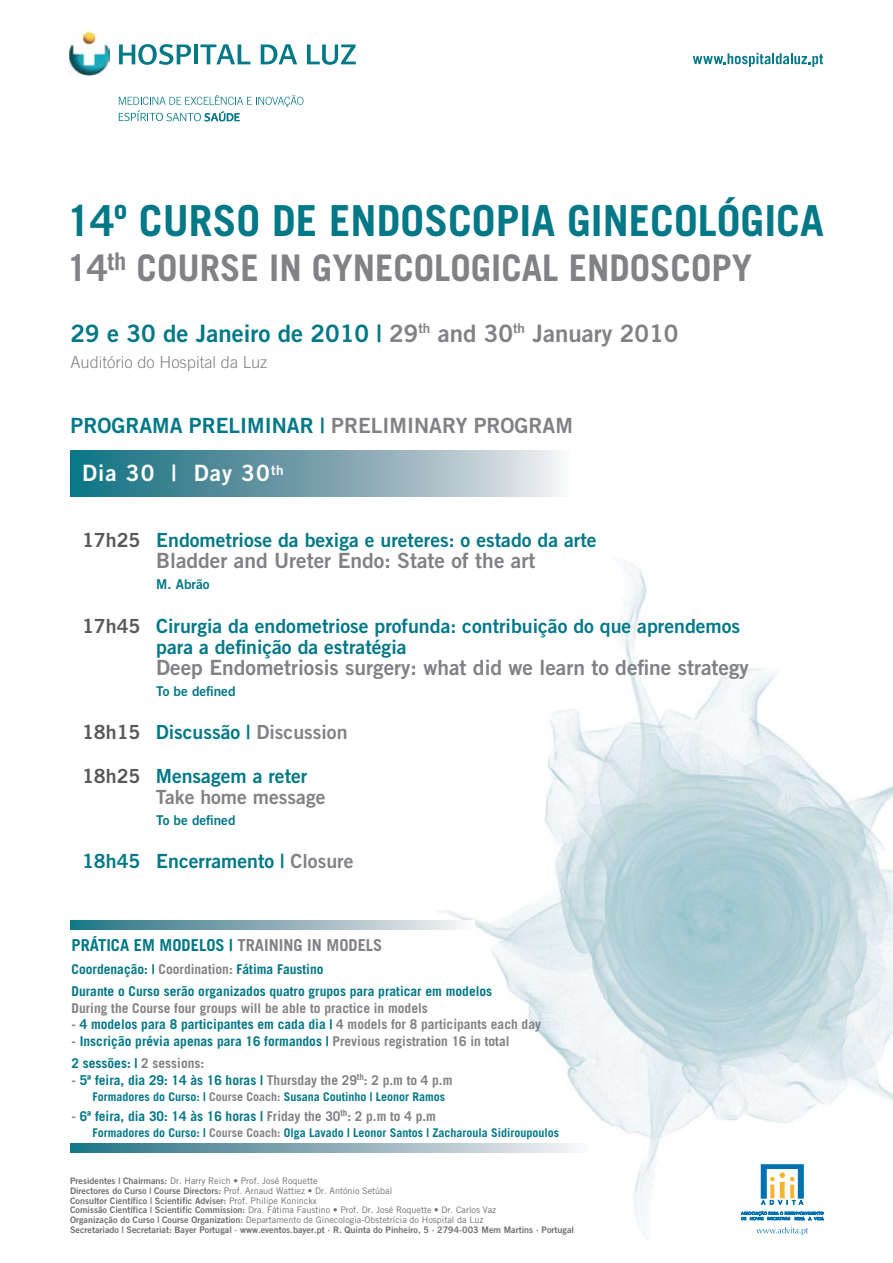
<style>
.page{position:relative;width:893px;height:1263px;background:#fff}
.page>*{position:absolute;margin:0;border:0;box-sizing:border-box;transform-origin:0 0}
.t1{font:700 42.75px "Trade Gothic LT Std";color:#037887}
.t2{font:700 36.6px "Trade Gothic LT Std";color:#808285}
.t3{font:24px "Trade Gothic LT Std Bd 2";color:#037887}
.t4{font:22.5px "Trade Gothic LT Std Bd 2";letter-spacing:.05em;color:#fff}
.t5{font:21px "Trade Gothic LT Std Bd 2";color:#808285}
.t6{font:21px "Trade Gothic LT Std Bd 2";color:#037887}
.t7{font:19.5px/21px "Trade Gothic LT Std Bd 2";color:#037887}
.t8{font:19.5px/21px "Trade Gothic LT Std Bd 2";color:#808285}
.t9{font:700 16.5px "Trade Gothic LT Std";color:#037887}
.t10{font:300 16.5px "Trade Gothic LT Std";color:#808285}
.t11{font:700 13.5px/22.5px "Trade Gothic LT Std";color:#037887}
.t12{font:700 13.5px "Trade Gothic LT Std";color:#808285}
.t13{font:13.5px "Trade Gothic LT Std Bd 2";color:#037887}
.t14{font:700 12px "Trade Gothic LT Std";color:#037887}
.t15{font:9px/9.8px "Trade Gothic LT Std";color:#6d6f71}
.t16{font:9px "Trade Gothic LT Std Bd 2";color:#6d6f71}
.s1{color:#808285}
.s2{color:#58595b}
.s3{color:#037887}
.s4{font-family:"Trade Gothic LT Std Bd 2"}
.s5{font-family:"Trade Gothic LT Std"}
</style>
<div class="page">
<img style="left:404px;top:565px;width:489px;height:674px">
<svg style="left:693px;top:53px;width:130px;height:14px"></svg>
<svg style="left:119px;top:95px;width:184px;height:26px"></svg>
<svg style="left:119px;top:44px;width:72px;height:21px"></svg>
<hr style="left:194px;top:45px;width:4px;height:19px;background:#037887">
<svg style="left:200px;top:44px;width:50px;height:20px"></svg>
<svg style="left:261px;top:44px;width:36px;height:20px"></svg>
<svg style="left:307px;top:45px;width:49px;height:20px"></svg>
<img style="left:68px;top:31px;width:42px;height:45px">
<svg style="left:756px;top:1227px;width:52px;height:8px"></svg>
<svg style="left:761px;top:1164px;width:43px;height:41px"></svg>
<svg style="left:741px;top:1211px;width:83px;height:10px"></svg>
<svg style="left:70px;top:451px;width:490px;height:46px;background:#78a5b0"></svg>
<svg style="left:70px;top:921px;width:405px;height:8px;background:#8db0ba"></svg>
<svg style="left:70px;top:1144px;width:523px;height:8px;background:#8db0ba"></svg>
<h1 class="t1" style="left:67px;top:194px;width:759px">14º CURSO DE ENDOSCOPIA GINECOLÓGICA</h1>
<h2 class="t2" style="left:67px;top:245px;width:687px">14<sup>th</sup> COURSE IN GYNECOLOGICAL ENDOSCOPY</h2>
<h3 class="t3" style="left:70px;top:319px;width:609px">29 e 30 de Janeiro de 2010 | <span class="s1">29</span><sup>th</sup> <span class="s1">and 30</span><sup>th</sup> <span class="s1">January 2010</span></h3>
<p class="t10" style="left:70px;top:352px;width:199px">Auditório do Hospital da Luz</p>
<h3 class="t6" style="left:70px;top:413px;width:504px">PROGRAMA PRELIMINAR | <span class="s1">PRELIMINARY PROGRAM</span></h3>
<h3 class="t4" style="left:82px;top:459px;width:203px">Dia 30 | Day 30<sup>th</sup></h3>
<h3 class="t7" style="left:82px;top:529px;width:516px"><span class="s2">17h25</span> Endometriose da bexiga e ureteres: o estado da arte</h3>
<h3 class="t5" style="left:156px;top:548px;width:381px">Bladder and Ureter Endo: State of the art</h3>
<p class="t13" style="left:156px;top:576px;width:55px">M. Abrão</p>
<h3 class="t7" style="left:156px;top:615px;width:585px;text-indent:-74px"><span class="s2">17h45</span> Cirurgia da endometriose profunda: contribuição do que aprendemos para a definição da estratégia</h3>
<h3 class="t5" style="left:156px;top:654px;width:594px">Deep Endometriosis surgery: what did we learn to define strategy</h3>
<p class="t13" style="left:156px;top:682px;width:81px">To be defined</p>
<h3 class="t7" style="left:82px;top:721px;width:267px"><span class="s2">18h15</span> Discussão | <span class="s1">Discussion</span></h3>
<h3 class="t8" style="left:156px;top:765px;width:171px;text-indent:-74px"><span class="s2">18h25</span> <span class="s3">Mensagem a reter<br></span>Take home message</h3>
<p class="t13" style="left:156px;top:811px;width:81px">To be defined</p>
<h3 class="t7" style="left:82px;top:850px;width:273px">18h45 Encerramento | <span class="s1">Closure</span></h3>
<p class="t9" style="left:72px;top:935px;width:312px">PRÁTICA EM MODELOS | <span class="s1">TRAINING IN MODELS</span></p>
<p class="t11" style="left:72px;top:957px;width:422px">Coordenação: | <span class="s1">Coordination:</span> Fátima Faustino<br>Durante o Curso serão organizados quatro grupos para praticar em modelos</p>
<p class="t12" style="left:72px;top:999px;width:358px">During the Course four groups will be able to practice in models</p>
<p class="t11" style="left:72px;top:1013px;width:471px"><span class="s1">-</span> 4 modelos para 8 participantes em cada dia | <span class="s1">4 models for 8 participants each day</span></p>
<p class="t11" style="left:72px;top:1029px;width:440px"><span class="s1">-</span> Inscrição prévia apenas para 16 formandos | <span class="s1">Previous registration 16 in total<br></span>2 sessões: | <span class="s1">2 sessions:</span></p>
<p class="t11" style="left:72px;top:1068px;width:382px"><span class="s1">-</span> 5ª feira, dia 29: 14 às 16 horas | <span class="s1">Thursday the 29</span><sup>th</sup><span class="s1">: 2 p.m to 4 p.m</span></p>
<p class="t14" style="left:92px;top:1089px;width:354px">Formadores do Curso: | <span class="s1">Course Coach:</span> Susana Coutinho | Leonor Ramos</p>
<p class="t11" style="left:72px;top:1104px;width:366px"><span class="s1">-</span> 6ª feira, dia 30: 14 às 16 horas | <span class="s1">Friday the 30</span><sup>th</sup><span class="s1">: 2 p.m to 4 p.m</span></p>
<p class="t14" style="left:92px;top:1125px;width:468px">Formadores do Curso: | <span class="s1">Course Coach:</span> Olga Lavado | Leonor Santos | Zacharoula Sidiroupoulos</p>
<p class="t15" style="left:70px;top:1176px;width:324px"><span class="s4">Presidentes | Chairmans:</span> Dr. Harry Reich • Prof. José Roquette<br><span class="s4">Directores do Curso | Course Directors:</span> Prof. Arnaud Wattiez • Dr. António Setúbal</p>
<p class="t16" style="left:70px;top:1195px;width:248px">Consultor Científico | Scientific Adviser: <span class="s5">Prof. Philipe Koninckx</span></p>
<p class="t15" style="left:70px;top:1205px;width:428px"><span class="s4">Comissão Científica | Scientific Commission:</span> Dra. Fátima Faustino • Prof. Dr. José Roquette • Dr. Carlos Vaz<br><span class="s4">Organização do Curso | Course Organization:</span> Departamento de Ginecologia-Obstetrícia do Hospital da Luz</p>
<p class="t16" style="left:70px;top:1224px;width:505px">Secretariado | Secretariat: Bayer Portugal · www.eventos.bayer.pt · R. Quinta do Pinheiro, 5 · 2794-003 Mem Martins · Portugal</p>
</div>
